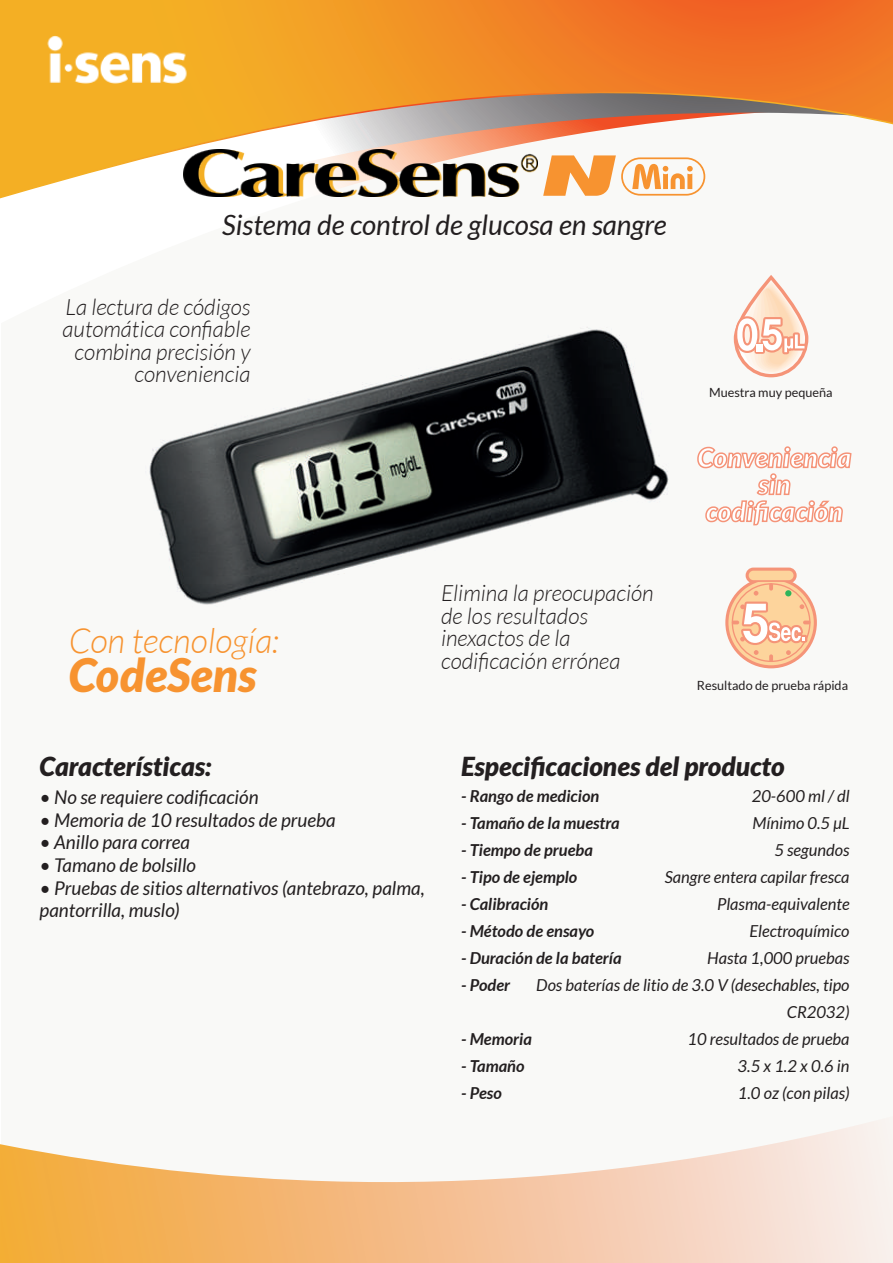
<style>
.page{position:relative;width:893px;height:1263px;background:#fff}
.page>*{position:absolute;margin:0;border:0;box-sizing:border-box;transform-origin:0 0}
.t1{font:italic 900 46.05px "Lato";color:#f79330}
.t2{font:italic 300 34.35px "Lato";color:#f79330}
.t3{font:italic 27.9px "Lato";color:#231f20}
.t4{font:italic 900 26.1px "Lato";color:#231f20}
.t5{font:italic 300 22.5px/22.5px "Lato";color:#231f20;text-align:right}
.t6{font:italic 18.9px/22.6px "Lato";color:#231f20}
.t7{font:italic 16.5px/27px "Lato";color:#231f20;text-align:right}
.t8{font:italic 700 16.5px "Lato";color:#231f20}
.t9{font:12.6px "Lato";color:#231f20}
</style>
<div class="page">
<div style="left:2px;top:0;width:891px;height:1263px;background:#f9f9f7"></div>
<svg style="left:0;top:1124px;width:892px;height:139px"></svg>
<svg style="left:0;top:0;width:893px;height:199px"></svg>
<img style="left:42px;top:34px;width:149px;height:50px">
<img style="left:183px;top:149px;width:354px;height:16px">
<svg style="left:543px;top:155px;width:162px;height:10px"></svg>
<svg style="left:733px;top:277px;width:76px;height:101px"></svg>
<svg style="left:732px;top:567px;width:78px;height:102px"></svg>
<img style="left:104px;top:165px;width:604px;height:440px">
<svg style="left:696px;top:433px;width:156px;height:100px"></svg>
<h3 class="t3" style="left:222px;top:210px;width:446px">Sistema de control de glucosa en sangre</h3>
<h3 class="t5" style="left:62px;top:296px;width:190px">La lectura de códigos automática confiable combina precisión y conveniencia</h3>
<p class="t9" style="left:709px;top:385px;width:125px">Muestra muy pequeña</p>
<h2 class="t2" style="left:69px;top:622px;width:212px">Con tecnología:</h2>
<h1 class="t1" style="left:69px;top:648px;width:189px">CodeSens</h1>
<h3 class="t5" style="left:441px;top:583px;width:214px;text-align:left">Elimina la preocupación de los resultados inexactos de la codificación errónea</h3>
<p class="t9" style="left:697px;top:678px;width:153px">Resultado de prueba rápida</p>
<h3 class="t4" style="left:40px;top:751px;width:173px">Características:</h3>
<p class="t6" style="left:40px;top:786px;width:221px">• No se requiere codificación</p>
<p class="t6" style="left:40px;top:809px;width:297px">• Memoria de 10 resultados de prueba</p>
<p class="t6" style="left:40px;top:832px;width:152px">• Anillo para correa</p>
<p class="t6" style="left:40px;top:854px;width:158px">• Tamano de bolsillo</p>
<p class="t6" style="left:40px;top:877px;width:387px">• Pruebas de sitios alternativos (antebrazo, palma, pantorrilla, muslo)</p>
<h3 class="t4" style="left:461px;top:751px;width:325px">Especificaciones del producto</h3>
<p class="t8" style="left:461px;top:787px;width:140px">- Rango de medicion</p>
<p class="t8" style="left:461px;top:814px;width:160px">- Tamaño de la muestra</p>
<p class="t8" style="left:461px;top:841px;width:133px">- Tiempo de prueba</p>
<p class="t8" style="left:461px;top:868px;width:118px">- Tipo de ejemplo</p>
<p class="t8" style="left:461px;top:895px;width:89px">- Calibración</p>
<p class="t8" style="left:461px;top:922px;width:135px">- Método de ensayo</p>
<p class="t8" style="left:461px;top:949px;width:162px">- Duración de la batería</p>
<p class="t8" style="left:461px;top:976px;width:51px">- Poder</p>
<p class="t7" style="left:536px;top:783px;width:315px">20-600 ml / dl<br>Mínimo 0.5 µL<br>5 segundos<br>Sangre entera capilar fresca<br>Plasma-equivalente<br>Electroquímico<br>Hasta 1,000 pruebas<br>Dos baterías de litio de 3.0 V (desechables, tipo<br>CR2032)<br>10 resultados de prueba<br>3.5 x 1.2 x 0.6 in<br>1.0 oz (con pilas)</p>
<p class="t8" style="left:461px;top:1030px;width:72px">- Memoria</p>
<p class="t8" style="left:461px;top:1057px;width:65px">- Tamaño</p>
<p class="t8" style="left:461px;top:1084px;width:42px">- Peso</p>
</div>
